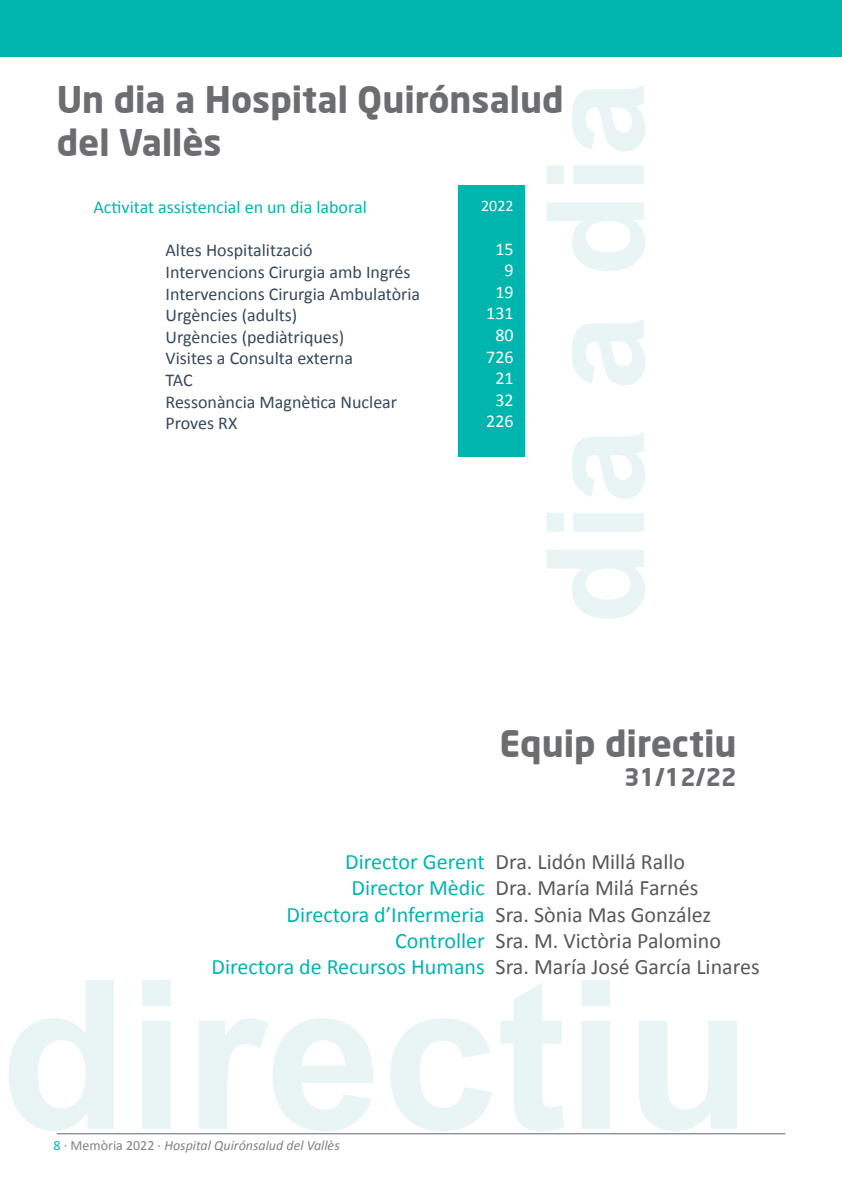
<style>
.page{position:relative;width:842px;height:1191px;background:#fff}
.page>*{position:absolute;margin:0;border:0;box-sizing:border-box;transform-origin:0 0}
.t1{font:700 36px/43.2px "Neo Sans";color:#6c6d70}
.t2{font:700 24px "Neo Sans";color:#6c6d70}
.t3{font:22px/26.4px "Calibri";color:#57585a}
.t4{font:22px/26.4px "Calibri";color:#00b5ae;text-align:right}
.t5{font:18px/21.6px "Calibri";color:#35485d}
.t6{font:18px "Calibri";color:#00b5ae}
.t7{font:18px/21.6px "Calibri";color:#fff;text-align:right}
.t8{font:16px "Calibri";color:#fff}
.t9{font:italic 14px "Calibri";color:#808285}
.s1{font-style:normal;color:#00b5ae}
.s2{font-style:normal}
</style>
<div class="page">
<hr style="left:57px;top:1133px;width:728px;height:1px;background:#5c677a">
<div style="left:0;top:0;width:842px;height:57px;background:#00b5ae"></div>
<svg style="left:9px;top:980px;width:728px;height:151px"></svg>
<div style="left:458px;top:185px;width:67px;height:272px;background:#00b5ae"></div>
<svg style="left:546px;top:85px;width:99px;height:533px"></svg>
<h1 class="t1" style="left:57px;top:77px;width:508px">Un dia a Hospital Quirónsalud del Vallès</h1>
<p class="t6" style="left:94px;top:196px;width:275px">Activitat assistencial en un dia laboral</p>
<p class="t5" style="left:166px;top:240px;width:256px">Altes Hospitalització<br>Intervencions Cirurgia amb Ingrés<br>Intervencions Cirurgia Ambulatòria<br>Urgències (adults)<br>Urgències (pediàtriques)<br>Visites a Consulta externa<br>TAC<br>Ressonància Magnètica Nuclear<br>Proves RX</p>
<p class="t8" style="left:481px;top:196px;width:34px">2022</p>
<p class="t7" style="left:486px;top:238px;width:29px">15<br>9<br>19<br>131<br>80<br>726<br>21<br>32<br>226</p>
<h1 class="t1" style="left:499px;top:721px;width:239px">Equip directiu</h1>
<h2 class="t2" style="left:624px;top:761px;width:114px">31/12/22</h2>
<p class="t4" style="left:212px;top:848px;width:275px">Director Gerent<br>Director Mèdic<br>Directora d’Infermeria<br>Controller<br>Directora de Recursos Humans</p>
<p class="t3" style="left:496px;top:848px;width:266px">Dra. Lidón Millá Rallo<br>Dra. María Milá Farnés<br>Sra. Sònia Mas González<br>Sra. M. Victòria Palomino<br>Sra. María José García Linares</p>
<p class="t9" style="left:54px;top:1136px;width:288px"><span class="s1">8</span> <span class="s2">· Memòria 2022 ·</span> Hospital Quirónsalud del Vallès</p>
</div>
